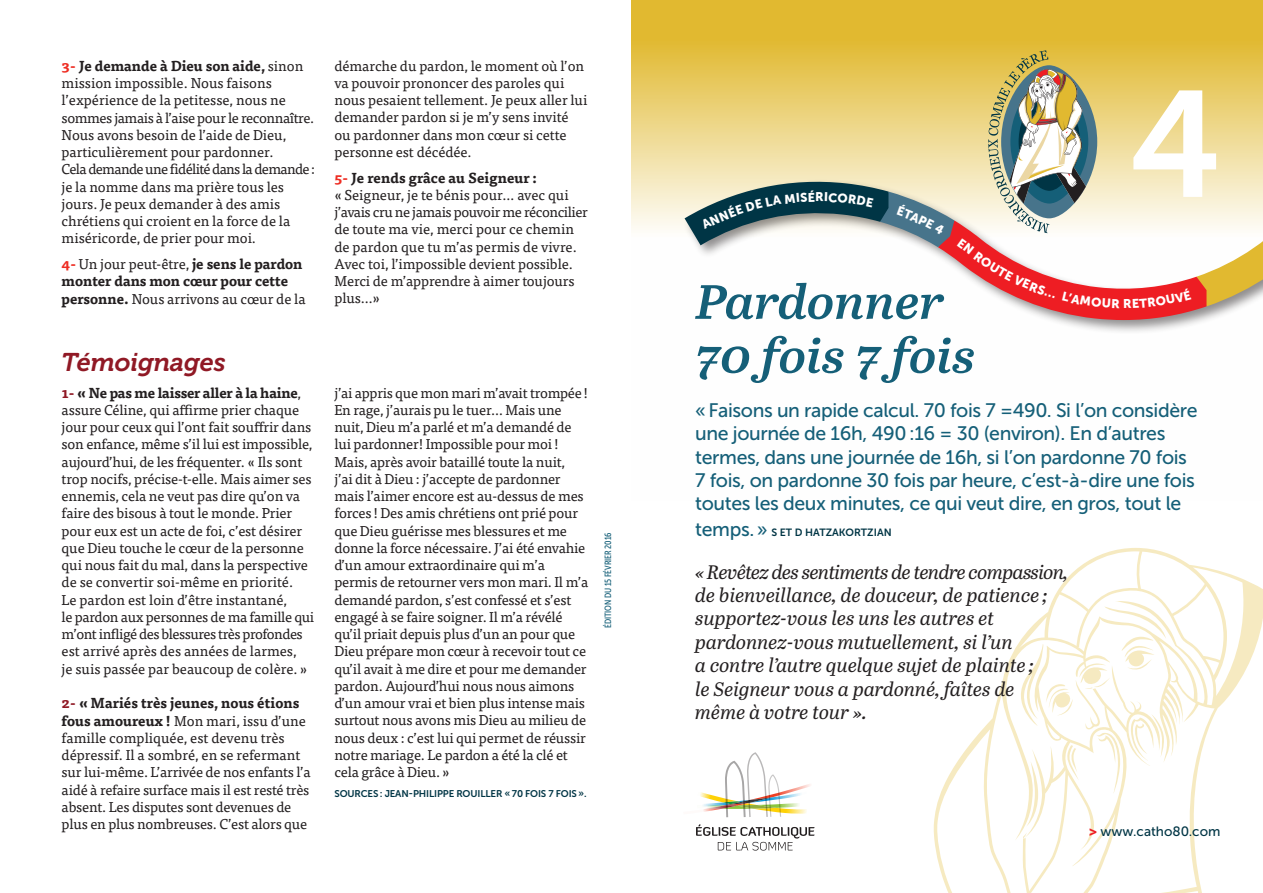
<style>
.page{position:relative;width:1263px;height:893px;background:#fff}
.page>*{position:absolute;margin:0;border:0;box-sizing:border-box;transform-origin:0 0}
.t1{font:150px "Museo Sans 700";color:#fff}
.t2{font:italic 600 48px/54px "Abril Text";color:#155f78;scale:1.07 1}
.t3{font:italic 25.5px "Museo 700";color:#901925}
.t4{font:19.5px/23.4px "Museo Sans 500";letter-spacing:-.02em;color:#155f78}
.t5{font:italic 19.5px/23.4px "Abril Text";letter-spacing:-.005em;color:#231f20}
.t6{font:14.25px/17.2px "Tisa OT";letter-spacing:-.015em;color:#231f20}
.t7{font:700 14.25px/17.2px "Tisa OT";letter-spacing:-.005em;color:#231f20}
.t8{font:13.5px "Museo Sans 500";color:#003545}
.t9{font:12.6px "Museo Sans 900";color:#fff}
.t10{font:10.5px "Museo Sans 700";color:#003545}
.t11{font:9.75px "Museo Sans 700";letter-spacing:-.015em;color:#003545}
.t12{font:9px "Museo Sans Cond 500";letter-spacing:-.01em;color:#155f78}
.s1{font-weight:700;color:#ee2d23}
.s2{font-weight:700}
.s3{color:#ee2d23}
.s4{font-weight:400}
.s5{font-weight:700;color:#901925}
.s6{font-family:"Museo Sans 500";font-size:19.5px;color:#155f78}
.s7{font-family:"Museo Sans 900";color:#ee1d23}
</style>
<div class="page">
<svg style="left:814px;top:548px;width:449px;height:345px"></svg>
<svg style="left:631px;top:0;width:632px;height:230px;background:#e4c148"></svg>
<div style="left:683px;top:178px;width:580px;height:157px;background:#231f20;opacity:.5"></div>
<svg style="left:700px;top:752px;width:115px;height:65px"></svg>
<svg style="left:696px;top:824px;width:118px;height:26px"></svg>
<svg style="left:684px;top:50px;width:579px;height:270px"></svg>
<p class="t6" style="left:62px;top:57px;width:255px"><span class="s1">3-</span> <span class="s2">Je demande à Dieu son aide,</span> sinon mission impossible. Nous faisons l’expérience de la petitesse, nous ne sommes jamais à l’aise pour le reconnaître.<br>Nous avons besoin de l’aide de Dieu, particulièrement pour pardonner.<br>Cela demande une fidélité dans la demande: je la nomme dans ma prière tous les jours. Je peux demander à des amis chrétiens qui croient en la force de la miséricorde, de prier pour moi.</p>
<p class="t7" style="left:62px;top:256px;width:245px"><span class="s3">4-</span> <span class="s4">Un jour peut-être,</span> je sens le pardon monter dans mon cœur pour cette personne. <span class="s4">Nous arrivons au cœur de la</span></p>
<h3 class="t3" style="left:62px;top:348px;width:166px">Témoignages</h3>
<p class="t6" style="left:62px;top:384px;width:254px"><span class="s5">1-</span> <span class="s2">«Ne pas me laisser aller à la haine</span>, assure Céline, qui affirme prier chaque jour pour ceux qui l’ont fait souffrir dans son enfance, même s’il lui est impossible, aujourd’hui, de les fréquenter. « Ils sont trop nocifs, précise-t-elle. Mais aimer ses ennemis, cela ne veut pas dire qu’on va faire des bisous à tout le monde. Prier pour eux est un acte de foi, c’est désirer que Dieu touche le cœur de la personne qui nous fait du mal, dans la perspective de se convertir soi-même en priorité.<br>Le pardon est loin d’être instantané,<br>le pardon aux personnes de ma famille qui m’ont infligé des blessures très profondes est arrivé après des années de larmes,<br>je suis passée par beaucoup de colère. »</p>
<p class="t6" style="left:62px;top:695px;width:250px"><span class="s5">2-</span> <span class="s2">«Mariés très jeunes, nous étions fous amoureux !</span> Mon mari, issu d’une famille compliquée, est devenu très dépressif. Il a sombré, en se refermant sur lui-même. L’arrivée de nos enfants l’a aidé à refaire surface mais il est resté très absent. Les disputes sont devenues de plus en plus nombreuses. C’est alors que</p>
<p class="t6" style="left:334px;top:57px;width:254px">démarche du pardon, le moment où l’on va pouvoir prononcer des paroles qui nous pesaient tellement. Je peux aller lui demander pardon si je m’y sens invité ou pardonner dans mon cœur si cette personne est décédée.</p>
<p class="t6" style="left:334px;top:169px;width:255px"><span class="s1">5-</span> <span class="s2">Je rends grâce au Seigneur :<br></span>« Seigneur, je te bénis pour… avec qui j’avais cru ne jamais pouvoir me réconcilier de toute ma vie, merci pour ce chemin de pardon que tu m’as permis de vivre.<br>Avec toi, l’impossible devient possible.<br>Merci de m’apprendre à aimer toujours plus…»</p>
<p class="t6" style="left:334px;top:384px;width:255px">j’ai appris que mon mari m’avait trompée !<br>En rage, j’aurais pu le tuer… Mais une nuit, Dieu m’a parlé et m’a demandé de lui pardonner! Impossible pour moi!<br>Mais, après avoir bataillé toute la nuit,<br>j’ai dit à Dieu: j’accepte de pardonner mais l’aimer encore est au-dessus de mes forces ! Des amis chrétiens ont prié pour que Dieu guérisse mes blessures et me donne la force nécessaire. J’ai été envahie d’un amour extraordinaire qui m’a permis de retourner vers mon mari. Il m’a demandé pardon, s’est confessé et s’est engagé à se faire soigner. Il m’a révélé qu’il priait depuis plus d’un an pour que Dieu prépare mon cœur à recevoir tout ce qu’il avait à me dire et pour me demander pardon. Aujourd’hui nous nous aimons d’un amour vrai et bien plus intense mais surtout nous avons mis Dieu au milieu de nous deux: c’est lui qui permet de réussir notre mariage. Le pardon a été la clé et cela grâce à Dieu. »</p>
<p class="t11" style="left:334px;top:788px;width:254px">SOURCES: JEAN-PHILIPPE ROUILLER «70 FOIS 7 FOIS».</p>
<p class="t12" style="left:603px;top:628px;width:97px;rotate:-90deg">ÉDITION DU 15 FÉVRIER 2016</p>
<p class="t9" style="left:815px;top:190px;width:10px">R</p>
<h1 class="t1" style="left:1129px;top:62px;width:95px">4</h1>
<h2 class="t2" style="left:695px;top:273px;width:263px">Pardonner<br>70 fois 7 fois</h2>
<p class="t4" style="left:695px;top:398px;width:504px">«Faisons un rapide calcul. 70 fois 7 =490. Si l’on considère une journée de 16h, 490:16 = 30 (environ). En d’autres termes, dans une journée de 16h, si l’on pardonne 70 fois 7 fois, on pardonne 30 fois par heure, c’est-à-dire une fois toutes les deux minutes, ce qui veut dire, en gros, tout le</p>
<p class="t10" style="left:695px;top:526px;width:198px"><span class="s6">temps.»</span> S ET D HATZAKORTZIAN</p>
<p class="t5" style="left:695px;top:559px;width:374px">«Revêtez des sentiments de tendre compassion, de bienveillance, de douceur, de patience ; supportez-vous les uns les autres et pardonnez-vous mutuellement, si l’un<br>a contre l’autre quelque sujet de plainte ;<br>le Seigneur vous a pardonné, faîtes de même à votre tour ».</p>
<p class="t8" style="left:1089px;top:824px;width:133px"><span class="s7">&gt;</span> www.catho80.com</p>
</div>
